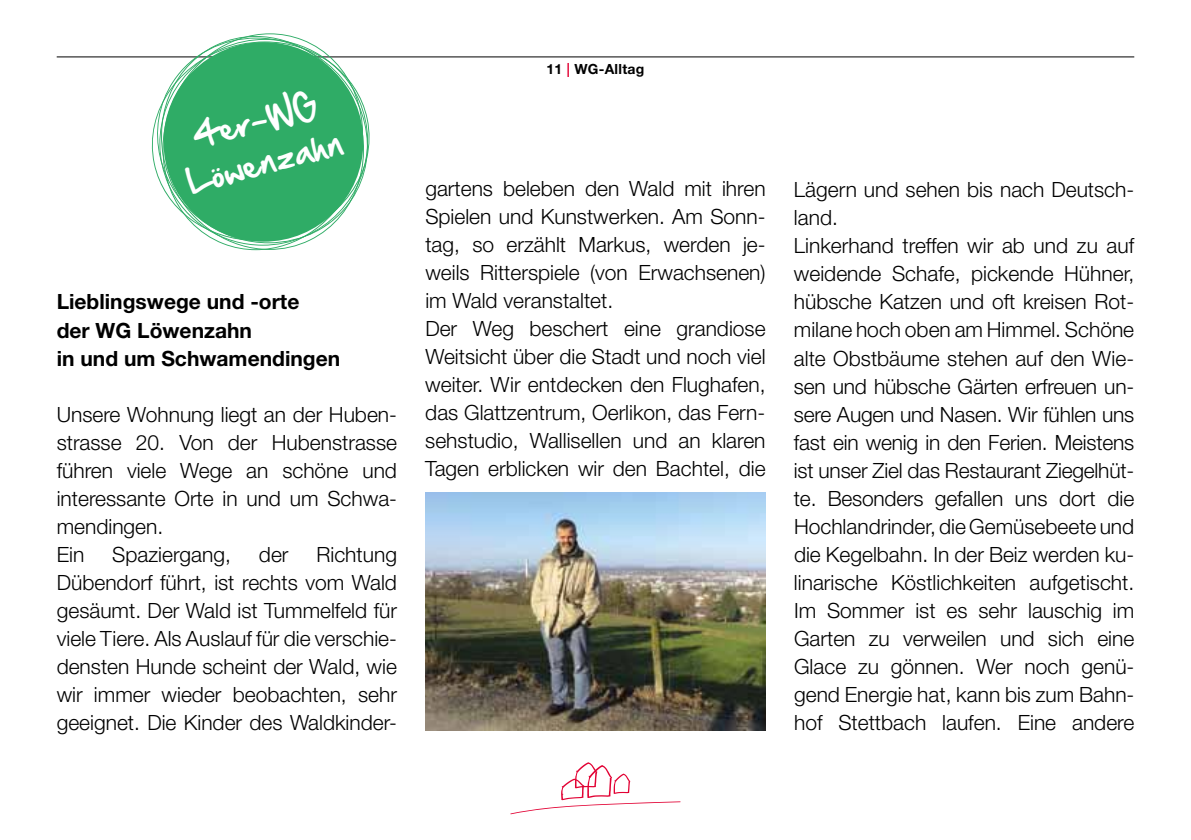
<style>
.page{position:relative;width:1191px;height:840px;background:#fff}
.page>*{position:absolute;margin:0;border:0;box-sizing:border-box;transform-origin:0 0}
.t1{font:30px/42px "Hand Of Sean";color:#fff;text-align:center}
.t2{font:300 21px/28px "Helvetica Neue LT Std";color:#000}
.t3{font:700 21px/28px "Helvetica Neue LT Std";color:#000}
.t4{font:700 14px "Helvetica Neue LT Std";letter-spacing:.02em;color:#000}
.s1{color:#e20234}
</style>
<div class="page">
<hr style="left:57px;top:57px;width:1077px;height:1px;background:#000">
<svg style="left:226px;top:36px;width:75px;height:214px"></svg>
<svg style="left:145px;top:39px;width:237px;height:206px;fill:#2fac66"></svg>
<img style="left:425px;top:492px;width:340px;height:238px">
<svg style="left:513px;top:762px;width:167px;height:51px"></svg>
<h1 class="t1" style="left:172px;top:121px;width:160px;rotate:-15deg">4er-WG<br>Löwenzahn</h1>
<p class="t3" style="left:57px;top:287px;width:285px">Lieblingswege und -orte<br>der WG Löwenzahn<br>in und um Schwamendingen</p>
<p class="t2" style="left:57px;top:399px;width:342px">Unsere Wohnung liegt an der Huben&shy;strasse 20. Von der Hubenstrasse führen viele Wege an schöne und interessante Orte in und um Schwa&shy;mendingen.<br>Ein</p>
<p class="t2" style="left:112px;top:539px;width:120px">Spaziergang,</p>
<p class="t2" style="left:259px;top:539px;width:31px">der</p>
<p class="t2" style="left:57px;top:539px;width:342px;text-align:justify;text-indent:260px">Richtung Dübendorf führt, ist rechts vom Wald gesäumt. Der Wald ist Tummelfeld für viele Tiere. Als Auslauf für die verschie&shy;densten Hunde scheint der Wald, wie wir immer wieder beobachten, sehr geeignet. Die Kinder des Waldkinder-</p>
<p class="t4" style="left:546px;top:60px;width:99px">11 <span class="s1">|</span> WG-Alltag</p>
<p class="t2" style="left:425px;top:174px;width:342px">gartens beleben den Wald mit ihren Spielen und Kunstwerken. Am Sonn&shy;tag, so erzählt Markus, werden je&shy;weils Ritterspiele (von Erwachsenen) im Wald veranstaltet.<br>Der Weg beschert eine grandiose Weitsicht über die Stadt und noch viel weiter. Wir entdecken den Flughafen, das Glattzentrum, Oerlikon, das Fern&shy;sehstudio, Wallisellen und an klaren Tagen erblicken wir den Bachtel, die</p>
<p class="t2" style="left:794px;top:175px;width:342px">Lägern und sehen bis nach Deutsch&shy;land.<br>Linkerhand treffen wir ab und zu auf weidende Schafe, pickende Hühner, hübsche Katzen und oft kreisen Rot&shy;milane hoch oben am Himmel. Schöne alte Obstbäume stehen auf den Wie&shy;sen und hübsche Gärten erfreuen un&shy;sere Augen und Nasen. Wir fühlen uns fast ein wenig in den Ferien. Meistens ist unser Ziel das Restaurant Ziegelhüt&shy;te. Besonders gefallen uns dort die Hochlandrinder, die Gemüsebeete und die Kegelbahn. In der Beiz werden ku&shy;linarische Köstlichkeiten aufgetischt.<br>Im Sommer ist es sehr lauschig im Garten zu verweilen und sich eine Glace zu gönnen. Wer noch genü&shy;gend Energie hat, kann bis zum Bahn&shy;hof Stettbach laufen. Eine andere</p>
</div>
